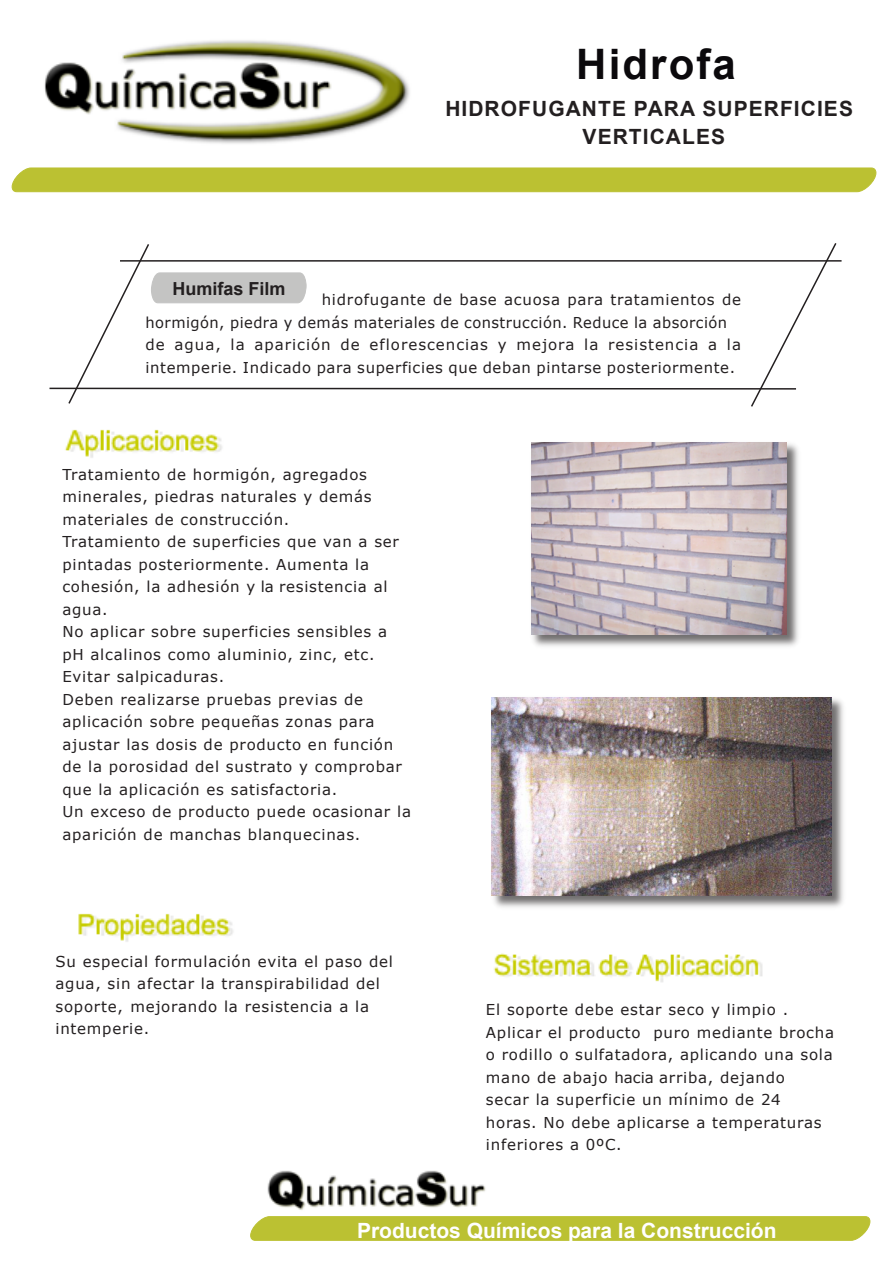
<style>
.page{position:relative;width:893px;height:1263px;background:#fff}
.page>*{position:absolute;margin:0;border:0;box-sizing:border-box;transform-origin:0 0}
.t1{font:700 42px "Arial";letter-spacing:.05em;color:#0b090c}
.t2{font:700 21px/28.5px "Arial";letter-spacing:.05em;color:#231f20;text-align:center}
.t3{font:700 21px "Arial";color:#fff}
.t4{font:700 18px "Arial";color:#231f20}
.t5{font:15px/22.5px "Verdana";letter-spacing:.05em;color:#231f20}
</style>
<div class="page">
<svg style="left:11px;top:167px;width:866px;height:25px;background:#bdc238"></svg>
<svg style="left:250px;top:1216px;width:621px;height:25px;background:#bcc236"></svg>
<hr style="left:120px;top:260px;width:722px;height:2px;background:#231f20">
<svg style="left:49px;top:243px;width:789px;height:164px"></svg>
<img style="left:493px;top:953px;width:270px;height:29px">
<img style="left:78px;top:913px;width:155px;height:29px">
<img style="left:65px;top:429px;width:157px;height:29px">
<img style="left:267px;top:1170px;width:219px;height:40px">
<img style="left:44px;top:40px;width:366px;height:104px">
<img style="left:531px;top:442px;width:268px;height:205px">
<img style="left:531px;top:443px;width:255px;height:191px">
<img style="left:491px;top:697px;width:353px;height:211px">
<img style="left:492px;top:697px;width:339px;height:198px">
<h1 class="t1" style="left:576px;top:36px;width:161px">Hidrofa</h1>
<h2 class="t2" style="left:445px;top:95px;width:409px">HIDROFUGANTE PARA SUPERFICIES<br>VERTICALES</h2>
<p class="t4" style="left:172px;top:277px;width:115px">Humifas Film</p>
<p class="t5" style="left:146px;top:288px;width:597px;text-indent:176px">hidrofugante de base acuosa para tratamientos de hormigón, piedra y demás materiales de construcción. Reduce la absorción de agua, la aparición de eflorescencias y mejora la resistencia a la intemperie. Indicado para superficies que deban pintarse posteriormente.</p>
<p class="t5" style="left:62px;top:462px;width:350px">Tratamiento de hormigón, agregados minerales, piedras naturales y demás materiales de construcción.<br>Tratamiento de superficies que van a ser pintadas posteriormente. Aumenta la cohesión, la adhesión y la resistencia al agua.<br>No aplicar sobre superficies sensibles a pH alcalinos como aluminio, zinc, etc.<br>Evitar salpicaduras.<br>Deben realizarse pruebas previas de aplicación sobre pequeñas zonas para ajustar las dosis de producto en función de la porosidad del sustrato y comprobar que la aplicación es satisfactoria.<br>Un exceso de producto puede ocasionar la aparición de manchas blanquecinas.</p>
<p class="t5" style="left:56px;top:950px;width:339px">Su especial formulación evita el paso del agua, sin afectar la transpirabilidad del soporte, mejorando la resistencia a la intemperie.</p>
<p class="t5" style="left:486px;top:998px;width:350px">El soporte debe estar seco y limpio .<br>Aplicar el producto puro mediante brocha o rodillo o sulfatadora, aplicando una sola mano de abajo hacia arriba, dejando<br>secar la superficie un mínimo de 24 horas. No debe aplicarse a temperaturas inferiores a 0ºC.</p>
<h2 class="t3" style="left:357px;top:1216px;width:421px">Productos Químicos para la Construcción</h2>
</div>
